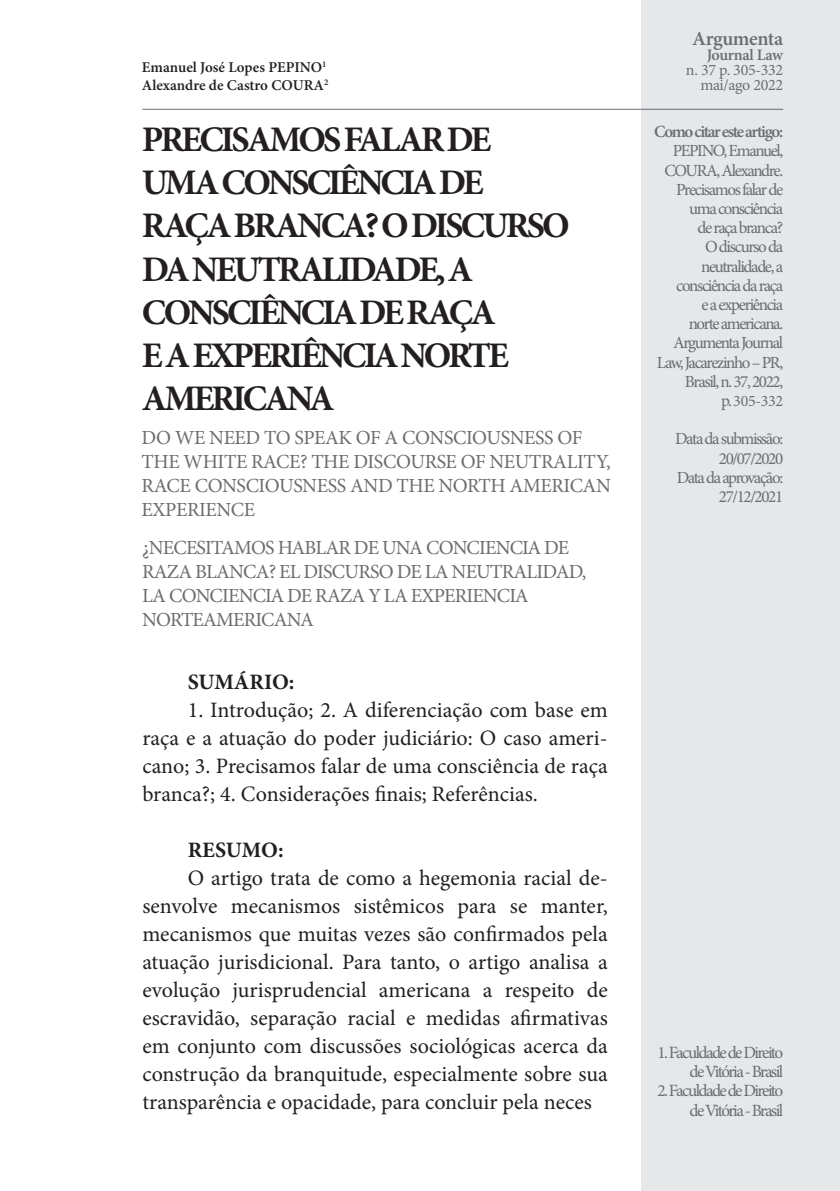
<style>
.page{position:relative;width:840px;height:1191px;background:#fff}
.page>*{position:absolute;margin:0;border:0;box-sizing:border-box;transform-origin:0 0}
.Título_Artigo{font:700 36px/43.2px "Minion Pro";letter-spacing:-.08em;color:#231f20}
.Texto_Artigo{font:22px/28px "Minion Pro";color:#231f20;text-align:justify}
.Texto_Artigo-2{font:700 22px "Minion Pro";letter-spacing:-.005em;color:#231f20}
.Titulo_Espanhol{font:20px/24px "Minion Pro";letter-spacing:-.04em;color:#6c6d70}
.Titulo_English{font:20px/24px "Minion Pro";letter-spacing:-.02em;color:#6c6d70}
.t1{font:600 20px "Minion Pro";letter-spacing:-.02em;color:#6c6d70}
.Autor_descricao{font:17.2px/19.2px "Minion Pro";letter-spacing:-.09em;color:#6c6d70;text-align:right}
.Como_citar_artigo{font:17px/19.2px "Minion Pro";letter-spacing:-.08em;color:#6c6d70;text-align:right}
.Como_citar_artigo-2{font:600 17px "Minion Pro";letter-spacing:-.08em;color:#6c6d70}
.Como_citar_artigo-3{font:16px "Minion Pro";letter-spacing:-.02em;color:#6c6d70}
.t2{font:600 16px "Minion Pro";letter-spacing:-.02em;color:#6c6d70}
.Autor{font:600 15px "Minion Pro";color:#231f20}
.s1{font-size:17px}
</style>
<div class="page">
<div style="left:641px;top:0;width:198px;height:1191px;background:#e6e7e9"></div>
<hr style="left:142px;top:109px;width:640px;height:1px;background:#6c6d70">
<p class="Autor" style="left:142px;top:57px;width:186px">Emanuel José Lopes PEPINO<sup>1</sup></p>
<p class="Autor" style="left:142px;top:75px;width:188px">Alexandre de Castro COURA<sup>2</sup></p>
<p class="Título_Artigo" style="left:142px;top:117px;width:429px">PRECISAMOS FALAR DE<br>UMA CONSCIÊNCIA DE<br>RAÇA BRANCA? O DISCURSO<br>DA NEUTRALIDADE, A<br>CONSCIÊNCIA DE RAÇA<br>E A EXPERIÊNCIA NORTE<br>AMERICANA</p>
<p class="Titulo_English" style="left:141px;top:425px;width:470px">DO WE NEED TO SPEAK OF A CONSCIOUSNESS OF THE WHITE RACE? THE DISCOURSE OF NEUTRALITY, RACE CONSCIOUSNESS AND THE NORTH AMERICAN EXPERIENCE</p>
<p class="Titulo_Espanhol" style="left:142px;top:535px;width:445px">¿NECESITAMOS HABLAR DE UNA CONCIENCIA DE RAZA BLANCA? EL DISCURSO DE LA NEUTRALIDAD, LA CONCIENCIA DE RAZA Y LA EXPERIENCIA NORTEAMERICANA</p>
<p class="Texto_Artigo-2" style="left:188px;top:666px;width:108px">SUMÁRIO:</p>
<p class="Texto_Artigo" style="left:142px;top:695px;width:466px;text-indent:45px">1. Introdução; 2. A diferenciação com base em raça e a atuação do poder judiciário: O caso ameri&shy;cano; 3. Precisamos falar de uma consciência de raça branca?; 4. Considerações finais; Referências.</p>
<p class="Texto_Artigo-2" style="left:188px;top:834px;width:97px">RESUMO:</p>
<p class="Texto_Artigo" style="left:142px;top:863px;width:466px;text-indent:45px">O artigo trata de como a hegemonia racial de&shy;senvolve mecanismos sistêmicos para se manter, mecanismos que muitas vezes são confirmados pela atuação jurisdicional. Para tanto, o artigo analisa a evolução jurisprudencial americana a respeito de escravidão, separação racial e medidas afirmativas em conjunto com discussões sociológicas acerca da construção da branquitude, especialmente sobre sua transparência e opacidade, para concluir pela neces</p>
<p class="t1" style="left:691px;top:25px;width:92px">Argumenta</p>
<p class="t2" style="left:706px;top:44px;width:78px">Journal Law</p>
<p class="Como_citar_artigo-3" style="left:685px;top:59px;width:99px">n. 37 p. 305-332</p>
<p class="Como_citar_artigo-3" style="left:700px;top:75px;width:84px">mai/ago 2022</p>
<p class="Como_citar_artigo-2" style="left:653px;top:120px;width:130px">Como citar este artigo:</p>
<p class="Como_citar_artigo" style="left:656px;top:141px;width:128px">PEPINO, Emanuel,<br>COURA, Alexandre.<br>Precisamos falar de uma consciência<br>de raça branca?<br>O discurso da neutralidade, a consciência da raça<br>e a experiência<br>norte americana.<br>Argumenta Journal<br>Law, Jacarezinho – PR,<br>Brasil, n. 37, 2022,</p>
<p class="Como_citar_artigo-3" style="left:720px;top:390px;width:63px"><span class="s1">p.</span> 305-332</p>
<p class="Como_citar_artigo" style="left:674px;top:429px;width:110px">Data da submissão:</p>
<p class="Como_citar_artigo" style="left:718px;top:449px;width:66px">20/07/2020</p>
<p class="Como_citar_artigo" style="left:676px;top:468px;width:108px">Data da aprovação:</p>
<p class="Como_citar_artigo" style="left:718px;top:487px;width:66px">27/12/2021</p>
<p class="Autor_descricao" style="left:657px;top:1043px;width:127px">1.Faculdade de Direito de Vitória - Brasil</p>
<p class="Autor_descricao" style="left:657px;top:1081px;width:127px">2.Faculdade de Direito de Vitória - Brasil</p>
</div>
